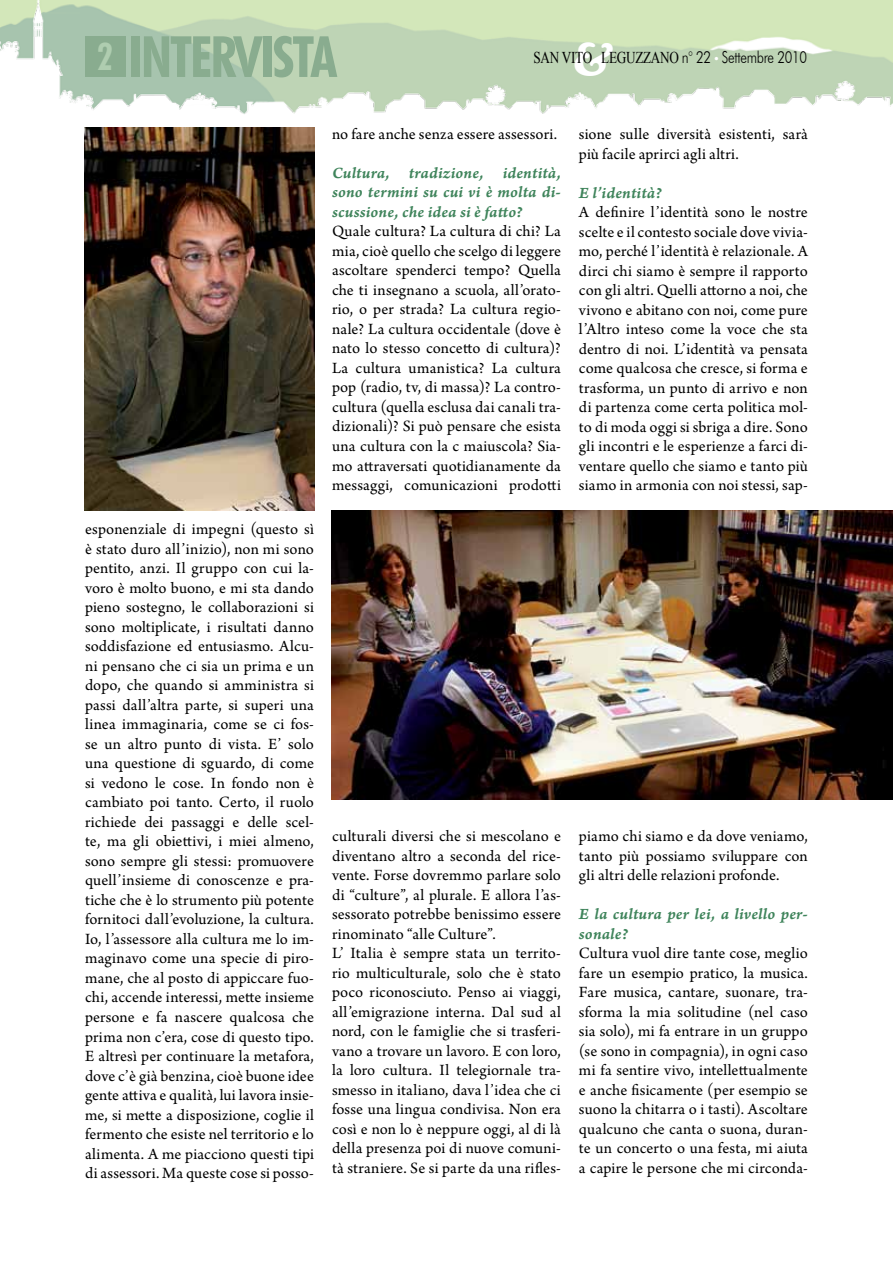
<style>
.page{position:relative;width:893px;height:1263px;background:#fff}
.page>*{position:absolute;margin:0;border:0;box-sizing:border-box;transform-origin:0 0}
.t1{font:700 condensed 57px "Futura BT";letter-spacing:-.04em;color:#89ac8f}
.t2{font:700 45px "Cooper BT";color:#fff}
.t3{font:700 condensed 37.5px "Futura BT";color:#afcdb0}
.t4{font:16.5px/19.5px "Arno Pro";letter-spacing:.01em;color:#000;text-align:justify}
.t5{font:16.5px/19.5px "Arno Pro Smbd Italic Caption";letter-spacing:.01em;color:#3f845b;text-align:justify}
.t6{font:300 16.5px "Futura BT";letter-spacing:-.02em;color:#000;scale:.8 1}
.s1{font-family:"Times New Roman";font-weight:400}
.s2{font-family:"Times New Roman";font-weight:400;font-size:13.5px;color:#fff}
</style>
<div class="page">
<img style="left:0;top:0;width:893px;height:114px">
<div style="left:85px;top:37px;width:40px;height:40px;background:#89ac8f"></div>
<img style="left:84px;top:128px;width:231px;height:382px">
<img style="left:331px;top:510px;width:562px;height:290px">
<h1 class="t1" style="left:128px;top:22px;width:211px">INTERVISTA</h1>
<h2 class="t2" style="left:573px;top:32px;width:41px">&amp;</h2>
<h3 class="t3" style="left:97px;top:34px;width:18px">2</h3>
<p class="t6" style="left:533px;top:47px;width:343px"><span class="s1">SAN VITO LEGUZZANO</span> n° 22 <span class="s2">•</span> Settembre 2010</p>
<p class="t4" style="left:85px;top:520px;width:230px">esponenziale di impegni (questo sì è stato duro all’inizio), non mi sono pentito, anzi. Il gruppo con cui la&shy;voro è molto buono, e mi sta dando pieno sostegno, le collaborazioni si sono moltiplicate, i risultati danno soddisfazione ed entusiasmo. Alcu&shy;ni pensano che ci sia un prima e un dopo, che quando si amministra si passi dall’altra parte, si superi una linea immaginaria, come se ci fos&shy;se un altro punto di vista. E’ solo una questione di sguardo, di come si vedono le cose. In fondo non è cambiato poi tanto. Certo, il ruolo richiede dei passaggi e delle scel&shy;te, ma gli obiettivi, i miei almeno, sono sempre gli stessi: promuovere quell’insieme di conoscenze e pra&shy;tiche che è lo strumento più potente fornitoci dall’evoluzione, la cultura.<br>Io, l’assessore alla cultura me lo im&shy;maginavo come una specie di piro&shy;mane, che al posto di appiccare fuo&shy;chi, accende interessi, mette insieme persone e fa nascere qualcosa che prima non c’era, cose di questo tipo.<br>E altresì per continuare la metafora, dove c’è già benzina, cioè buone idee gente attiva e qualità, lui lavora insie&shy;me, si mette a disposizione, coglie il fermento che esiste nel territorio e lo alimenta. A me piacciono questi tipi di assessori. Ma queste cose si posso-</p>
<p class="t4" style="left:332px;top:125px;width:227px">no fare anche senza essere assessori.</p>
<p class="t5" style="left:332px;top:164px;width:230px">Cultura, tradizione, identità, sono termini su cui vi è molta di&shy;scussione, che idea si è fatto?</p>
<p class="t4" style="left:332px;top:223px;width:231px">Quale cultura? La cultura di chi? La mia, cioè quello che scelgo di leggere ascoltare spenderci tempo? Quella che ti insegnano a scuola, all’orato&shy;rio, o per strada? La cultura regio&shy;nale? La cultura occidentale (dove è nato lo stesso concetto di cultura)?<br>La cultura umanistica? La cultura pop (radio, tv, di massa)? La contro&shy;cultura (quella esclusa dai canali tra&shy;dizionali)? Si può pensare che esista una cultura con la c maiuscola? Sia&shy;mo attraversati quotidianamente da messaggi, comunicazioni prodotti</p>
<p class="t4" style="left:579px;top:125px;width:230px">sione sulle diversità esistenti, sarà più facile aprirci agli altri.</p>
<p class="t5" style="left:579px;top:183px;width:85px">E l’identità?</p>
<p class="t4" style="left:579px;top:203px;width:230px">A definire l’identità sono le nostre scelte e il contesto sociale dove vivia&shy;mo, perché l’identità è relazionale. A dirci chi siamo è sempre il rapporto con gli altri. Quelli attorno a noi, che vivono e abitano con noi, come pure l’Altro inteso come la voce che sta dentro di noi. L’identità va pensata come qualcosa che cresce, si forma e trasforma, un punto di arrivo e non di partenza come certa politica mol&shy;to di moda oggi si sbriga a dire. Sono gli incontri e le esperienze a farci di&shy;ventare quello che siamo e tanto più siamo in armonia con noi stessi, sap-</p>
<p class="t4" style="left:332px;top:827px;width:230px;text-align:left">culturali diversi che si mescolano e diventano altro a seconda del rice&shy;vente. Forse dovremmo parlare solo di “culture”, al plurale. E allora l’as&shy;sessorato potrebbe benissimo essere rinominato “alle Culture”.<br>L’ Italia è sempre stata un territo&shy;rio multiculturale, solo che è stato poco riconosciuto. Penso ai viaggi, all’emigrazione interna. Dal sud al nord, con le famiglie che si trasferi&shy;vano a trovare un lavoro. E con loro, la loro cultura. Il telegiornale tra&shy;smesso in italiano, dava l’idea che ci fosse una lingua condivisa. Non era così e non lo è neppure oggi, al di là della presenza poi di nuove comuni&shy;tà straniere. Se si parte da una rifles-</p>
<p class="t4" style="left:579px;top:827px;width:230px">piamo chi siamo e da dove veniamo, tanto più possiamo sviluppare con gli altri delle relazioni profonde.</p>
<p class="t5" style="left:579px;top:905px;width:230px">E la cultura per lei, a livello per&shy;sonale?</p>
<p class="t4" style="left:579px;top:944px;width:230px">Cultura vuol dire tante cose, meglio fare un esempio pratico, la musica.<br>Fare musica, cantare, suonare, tra&shy;sforma la mia solitudine (nel caso sia solo), mi fa entrare in un gruppo (se sono in compagnia), in ogni caso mi fa sentire vivo, intellettualmente e anche fisicamente (per esempio se suono la chitarra o i tasti). Ascoltare qualcuno che canta o suona, duran&shy;te un concerto o una festa, mi aiuta a capire le persone che mi circonda-</p>
</div>
